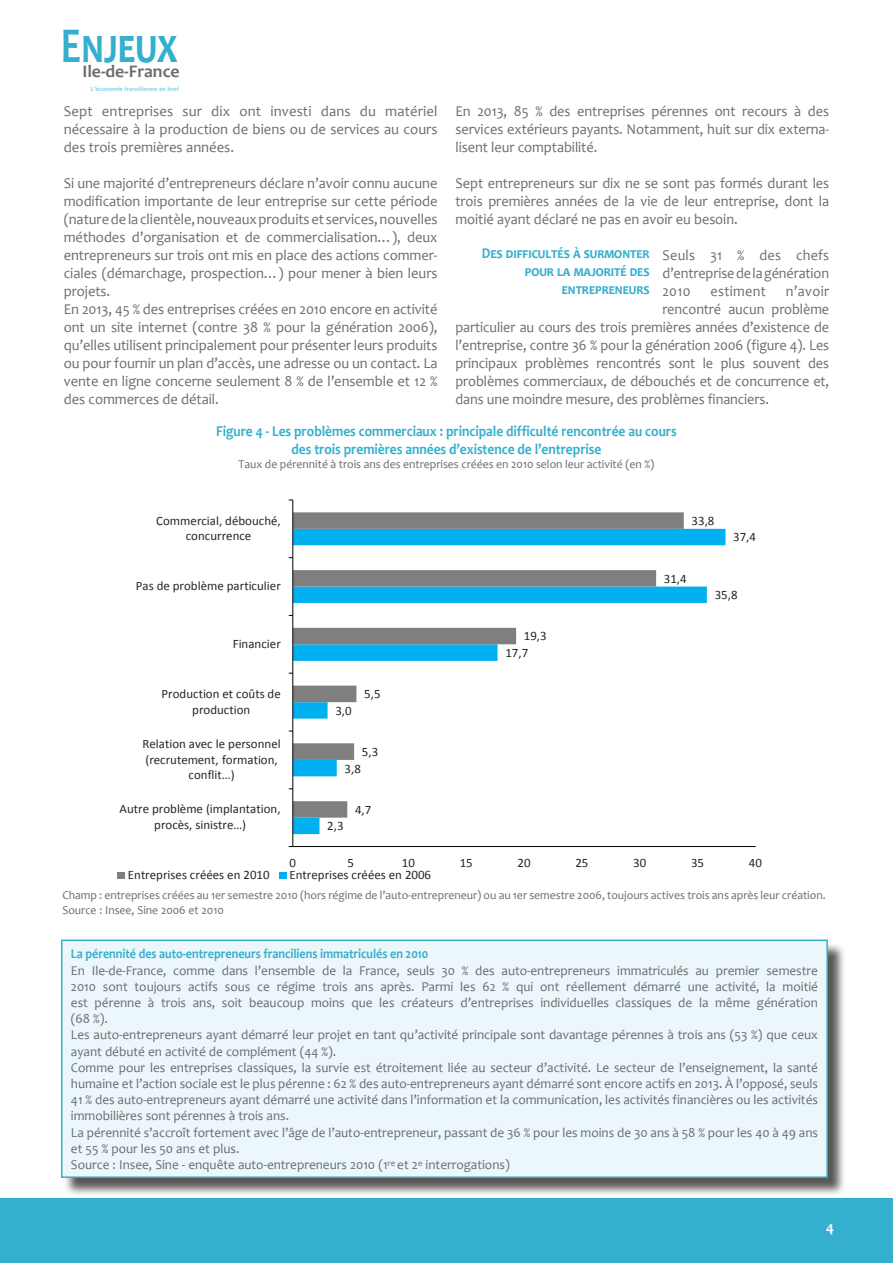
<style>
.page{position:relative;width:893px;height:1263px;background:#fff}
.page>*{position:absolute;margin:0;border:0;box-sizing:border-box;transform-origin:0 0}
.t1{font:700 50.4px "Candara";color:#34afce;scale:.77 1}
.t2{font:700 17.7px "Candara";color:#6c6d70}
.t3{font:15px/18px "Candara";letter-spacing:-.005em;color:#6c6d70;text-align:justify}
.t4{font:15px/18px "Candara";letter-spacing:-.005em;color:#6c6d70;text-align:justify;scale:.95 1}
.t5{font:15px/18px "Candara";letter-spacing:-.005em;color:#6c6d70;text-align:justify;scale:.96 1}
.t6{font:700 15px/18px "Candara";color:#34afce;text-align:center;scale:.9 1}
.t7{font:700 15px/18px "Candara";letter-spacing:.105em;color:#34afce;text-align:right;scale:.9 1}
.t8{font:15px "Candara";letter-spacing:.025em;color:#6c6d70;scale:.95 1}
.t9{font:700 15px "Candara";color:#fff}
.t10{font:13.5px/16.2px "Candara";color:#6c6d70;text-align:justify}
.t11{font:700 13.5px "Candara";color:#34afce;scale:.9 1}
.t12{font:12.9px/15.9px "Calibri";color:#262626;text-align:center}
.t13{font:12px "Candara";color:#6c6d70}
.t14{font:700 6.45px "Candara";color:#85cfe2}
</style>
<div class="page">
<div style="left:0;top:1198px;width:893px;height:65px;background:#34afce"></div>
<svg style="left:294px;top:529px;width:431px;height:305px"></svg>
<svg style="left:294px;top:512px;width:390px;height:306px"></svg>
<hr style="left:293px;top:846px;width:463px;height:1px;background:#000">
<hr style="left:293px;top:500px;width:1px;height:346px;background:#000">
<div style="left:118px;top:872px;width:7px;height:7px;background:#7f7f7f"></div>
<div style="left:279px;top:872px;width:7px;height:7px;background:#00b0f0"></div>
<div style="left:63px;top:942px;width:783px;height:255px;background:#231f20;opacity:.75"></div>
<div style="left:62px;top:940px;width:765px;height:237px;background:#ebf7fa"></div>
<div style="left:61px;top:939px;width:767px;height:239px;border:2px solid #34afce"></div>
<h1 class="t1" style="left:61px;top:14px;width:153px">Enjeux</h1>
<h2 class="t2" style="left:82px;top:61px;width:99px">Ile-de-France</h2>
<p class="t3" style="left:64px;top:102px;width:375px">Sept entreprises sur dix ont investi dans du matériel nécessaire à la production de biens ou de services au cours des trois premières années.</p>
<p class="t3" style="left:64px;top:174px;width:375px">Si une majorité d’entrepreneurs déclare n’avoir connu aucune modification importante de leur entreprise sur cette période (nature de la clientèle, nouveaux produits et services, nouvelles méthodes d’organisation et de commercialisation…), deux entrepreneurs sur trois ont mis en place des actions commer&shy;ciales (démarchage, prospection…) pour mener à bien leurs projets.</p>
<p class="t3" style="left:64px;top:300px;width:375px">En 2013, 45 % des entreprises créées en 2010 encore en activité ont un site internet (contre 38 % pour la génération 2006), qu’elles utilisent principalement pour présenter leurs produits ou pour fournir un plan d’accès, une adresse ou un contact. La vente en ligne concerne seulement 8 % de l’ensemble et 12 % des commerces de détail.</p>
<p class="t14" style="left:91px;top:85px;width:90px">L’économie francilienne en bref</p>
<p class="t5" style="left:455px;top:102px;width:391px">En 2013, 85 % des entreprises pérennes ont recours à des services extérieurs payants. Notamment, huit sur dix externa&shy;lisent leur comptabilité.</p>
<p class="t5" style="left:455px;top:174px;width:391px">Sept entrepreneurs sur dix ne se sont pas formés durant les trois premières années de la vie de leur entreprise, dont la moitié ayant déclaré ne pas en avoir eu besoin.</p>
<p class="t7" style="left:482px;top:244px;width:188px">Des difficultés à surmonter pour la majorité des entrepreneurs</p>
<p class="t4" style="left:662px;top:246px;width:177px">Seuls 31 % des chefs d’entreprise de la génération 2010</p>
<p class="t8" style="left:710px;top:282px;width:60px">estiment</p>
<p class="t4" style="left:786px;top:282px;width:47px">n’avoir</p>
<p class="t4" style="left:662px;top:300px;width:177px">rencontré aucun problème</p>
<p class="t4" style="left:455px;top:318px;width:395px">particulier au cours des trois premières années d’existence de</p>
<p class="t4" style="left:455px;top:336px;width:395px">l’entreprise, contre 36 % pour la génération 2006 (figure 4). Les</p>
<p class="t4" style="left:455px;top:354px;width:395px">principaux problèmes rencontrés sont le plus souvent des</p>
<p class="t4" style="left:455px;top:372px;width:395px">problèmes commerciaux, de débouchés et de concurrence et,</p>
<p class="t4" style="left:455px;top:390px;width:331px">dans une moindre mesure, des problèmes financiers.</p>
<p class="t6" style="left:216px;top:422px;width:513px">Figure 4 - Les problèmes commerciaux : principale difficulté rencontrée au cours des trois premières années d’existence de l’entreprise</p>
<p class="t13" style="left:239px;top:457px;width:417px">Taux de pérennité à trois ans des entreprises créées en 2010 selon leur activité (en %)</p>
<p class="t12" style="left:156px;top:512px;width:126px">Commercial, débouché, concurrence</p>
<p class="t12" style="left:136px;top:578px;width:146px">Pas de problème particulier</p>
<p class="t12" style="left:692px;top:513px;width:24px">33,8</p>
<p class="t12" style="left:664px;top:570px;width:24px">31,4</p>
<p class="t12" style="left:733px;top:529px;width:24px">37,4</p>
<p class="t12" style="left:715px;top:587px;width:24px">35,8</p>
<p class="t12" style="left:233px;top:636px;width:50px">Financier</p>
<p class="t12" style="left:524px;top:628px;width:24px">19,3</p>
<p class="t12" style="left:505px;top:645px;width:24px">17,7</p>
<p class="t12" style="left:162px;top:686px;width:121px">Production et coûts de production</p>
<p class="t12" style="left:143px;top:735px;width:140px">Relation avec le personnel (recrutement, formation, conflit…)</p>
<p class="t12" style="left:120px;top:801px;width:163px">Autre problème (implantation, procès, sinistre…)</p>
<p class="t12" style="left:335px;top:702px;width:18px">3,0</p>
<p class="t12" style="left:364px;top:686px;width:18px">5,5</p>
<p class="t12" style="left:362px;top:744px;width:18px">5,3</p>
<p class="t12" style="left:345px;top:760px;width:18px">3,8</p>
<p class="t12" style="left:327px;top:818px;width:18px">2,3</p>
<p class="t12" style="left:355px;top:801px;width:18px">4,7</p>
<p class="t12" style="left:290px;top:855px;width:8px">0</p>
<p class="t12" style="left:347px;top:855px;width:8px">5</p>
<p class="t12" style="left:402px;top:855px;width:15px">10</p>
<p class="t12" style="left:460px;top:855px;width:15px">15</p>
<p class="t12" style="left:518px;top:855px;width:15px">20</p>
<p class="t12" style="left:575px;top:855px;width:15px">25</p>
<p class="t12" style="left:633px;top:855px;width:15px">30</p>
<p class="t12" style="left:691px;top:855px;width:15px">35</p>
<p class="t12" style="left:749px;top:855px;width:15px">40</p>
<p class="t12" style="left:128px;top:867px;width:143px">Entreprises créées en 2010</p>
<p class="t12" style="left:289px;top:867px;width:143px">Entreprises créées en 2006</p>
<p class="t13" style="left:62px;top:888px;width:765px">Champ : entreprises créées au 1er semestre 2010 (hors régime de l’auto-entrepreneur) ou au 1er semestre 2006, toujours actives trois ans après leur création.</p>
<p class="t13" style="left:62px;top:902px;width:163px">Source : Insee, Sine 2006 et 2010</p>
<p class="t11" style="left:71px;top:945px;width:399px">La pérennité des auto-entrepreneurs franciliens immatriculés en 2010</p>
<p class="t10" style="left:71px;top:962px;width:748px">En Ile-de-France, comme dans l’ensemble de la France, seuls 30 % des auto-entrepreneurs immatriculés au premier semestre 2010 sont toujours actifs sous ce régime trois ans après. Parmi les 62 % qui ont réellement démarré une activité, la moitié est pérenne à trois ans, soit beaucoup moins que les créateurs d’entreprises individuelles classiques de la même génération (68 %).</p>
<p class="t10" style="left:71px;top:1027px;width:748px">Les auto-entrepreneurs ayant démarré leur projet en tant qu’activité principale sont davantage pérennes à trois ans (53 %) que ceux ayant débuté en activité de complément (44 %).</p>
<p class="t10" style="left:71px;top:1059px;width:748px">Comme pour les entreprises classiques, la survie est étroitement liée au secteur d’activité. Le secteur de l’enseignement, la santé humaine et l’action sociale est le plus pérenne : 62 % des auto-entrepreneurs ayant démarré sont encore actifs en 2013. À l’opposé, seuls 41 % des auto-entrepreneurs ayant démarré une activité dans l’information et la communication, les activités financières ou les activités immobilières sont pérennes à trois ans.</p>
<p class="t10" style="left:71px;top:1124px;width:749px">La pérennité s’accroît fortement avec l’âge de l’auto-entrepreneur, passant de 36 % pour les moins de 30 ans à 58 % pour les 40 à 49 ans et 55 % pour les 50 ans et plus.</p>
<p class="t10" style="left:71px;top:1156px;width:440px">Source : Insee, Sine - enquête auto-entrepreneurs 2010 (1<sup>re</sup> et 2<sup>e</sup> interrogations)</p>
<p class="t9" style="left:826px;top:1218px;width:10px">4</p>
</div>
